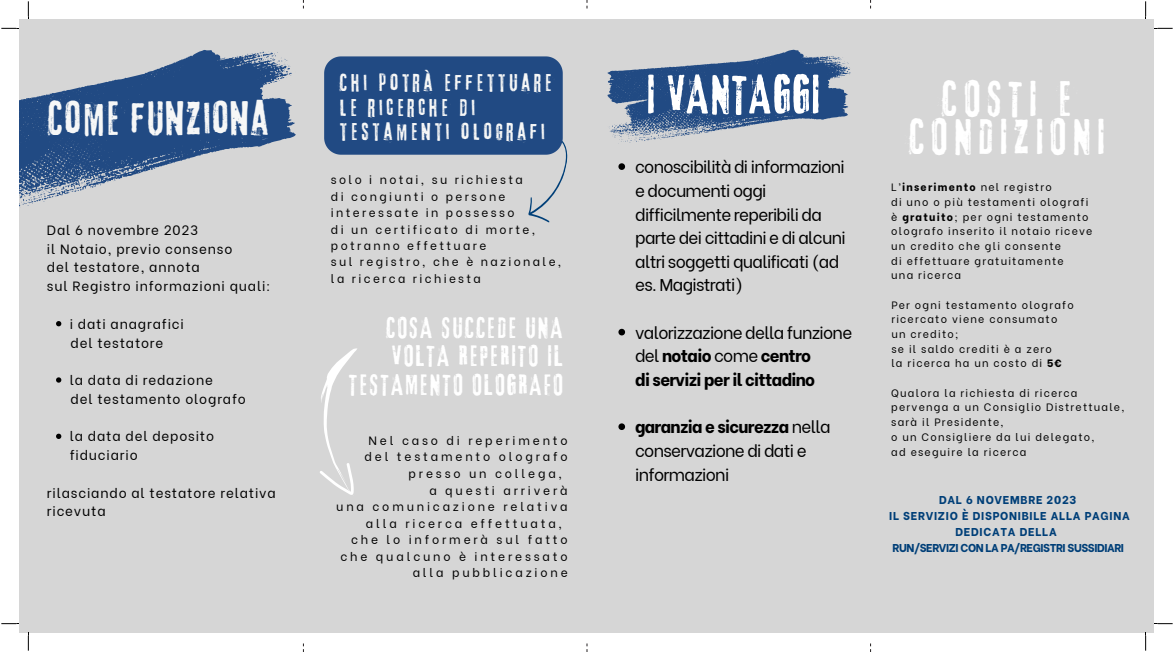
<style>
.page{position:relative;width:1174px;height:652px;background:#fff}
.page>*{position:absolute;margin:0;border:0;box-sizing:border-box;transform-origin:0 0}
.t1{font:50.5px "Lava Pro Grunge";letter-spacing:.045em;color:#fff}
.t2{font:45.9px/38.3px "Lava Pro Grunge";letter-spacing:.16em;color:#fff;text-align:center}
.t3{font:44.4px "Lava Pro Grunge";letter-spacing:.055em;color:#f6f7f7}
.t4{font:27.1px/28.4px "Lava Pro Grunge";letter-spacing:.09em;color:#fff;text-align:right}
.t5{font:22.3px/24.5px "Lava Pro Grunge";letter-spacing:.18em;color:#f6f7f7}
.t6{font:17px/23.6px "Be Vietnam";letter-spacing:-.04em;color:#000}
.t7{font:800 17px/23.6px "Be Vietnam";letter-spacing:-.04em;color:#000}
.t8{font:13.4px/18.8px "Be Vietnam";letter-spacing:.065em;color:#000}
.t9{font:12.1px "Be Vietnam";letter-spacing:.235em;color:#000}
.t10{font:11.9px/16.4px "Be Vietnam";letter-spacing:.2em;color:#000}
.t11{font:800 11.4px/15.7px "Be Vietnam";letter-spacing:.065em;color:#003f78;text-align:center}
.t12{font:10.7px/14.7px "Be Vietnam";letter-spacing:.115em;color:#000}
.s1{font-weight:400}
.s2{font-weight:800}
</style>
<div class="page">
<div style="left:19px;top:19px;width:289px;height:613px;background:#d6d6d6"></div>
<div style="left:303px;top:19px;width:283px;height:613px;background:#d6d6d6"></div>
<div style="left:586px;top:19px;width:284px;height:613px;background:#d6d6d6"></div>
<div style="left:870px;top:19px;width:284px;height:613px;background:#d6d6d6"></div>
<svg style="left:19px;top:50px;width:277px;height:157px;fill:#214a83"></svg>
<svg style="left:56px;top:321px;width:5px;height:5px"></svg>
<svg style="left:56px;top:377px;width:5px;height:6px"></svg>
<svg style="left:56px;top:434px;width:5px;height:5px"></svg>
<svg style="left:324px;top:56px;width:243px;height:167px"></svg>
<svg style="left:320px;top:348px;width:37px;height:147px"></svg>
<svg style="left:607px;top:50px;width:244px;height:94px"></svg>
<svg style="left:618px;top:163px;width:7px;height:7px"></svg>
<svg style="left:618px;top:329px;width:7px;height:6px"></svg>
<svg style="left:618px;top:423px;width:7px;height:7px"></svg>
<svg style="left:1px;top:28px;width:18px;height:1px"></svg>
<svg style="left:1154px;top:28px;width:18px;height:1px"></svg>
<svg style="left:1px;top:623px;width:18px;height:1px"></svg>
<svg style="left:1154px;top:623px;width:18px;height:1px"></svg>
<svg style="left:28px;top:1px;width:1px;height:18px"></svg>
<svg style="left:28px;top:632px;width:1px;height:19px"></svg>
<svg style="left:1145px;top:1px;width:1px;height:18px"></svg>
<svg style="left:1145px;top:632px;width:1px;height:19px"></svg>
<h3 class="t3" style="left:48px;top:93px;width:222px">COME FUNZIONA</h3>
<p class="t8" style="left:47px;top:219px;width:225px">Dal 6 novembre 2023<br>il Notaio, previo consenso<br>del testatore, annota<br>sul Registro informazioni quali:</p>
<p class="t8" style="left:70px;top:313px;width:116px">i dati anagrafici del testatore</p>
<p class="t8" style="left:70px;top:369px;width:178px">la data di redazione<br>del testamento olografo</p>
<p class="t8" style="left:70px;top:426px;width:146px">la data del deposito fiduciario</p>
<p class="t8" style="left:47px;top:482px;width:230px">rilasciando al testatore relativa ricevuta</p>
<h3 class="t5" style="left:340px;top:71px;width:213px">CHI POTRÀ EFFETTUARE<br>LE RICERCHE DI<br>TESTAMENTI OLOGRAFI</h3>
<p class="t10" style="left:331px;top:171px;width:232px">solo i notai, su richiesta<br>di congiunti o persone interessate in possesso<br>di un certificato di morte, potranno effettuare<br>sul registro, che è nazionale, la ricerca richiesta</p>
<h3 class="t4" style="left:349px;top:314px;width:215px">COSA SUCCEDE UNA<br>VOLTA REPERITO IL<br>TESTAMENTO OLOGRAFO</h3>
<p class="t9" style="left:368px;top:430px;width:201px">Nel caso di reperimento</p>
<p class="t9" style="left:364px;top:447px;width:205px">del testamento olografo</p>
<p class="t9" style="left:408px;top:463px;width:155px">presso un collega,</p>
<p class="t9" style="left:429px;top:480px;width:140px">a questi arriverà</p>
<p class="t9" style="left:336px;top:497px;width:233px">una comunicazione relativa</p>
<p class="t9" style="left:366px;top:513px;width:198px">alla ricerca effettuata,</p>
<p class="t9" style="left:351px;top:530px;width:218px">che lo informerà sul fatto</p>
<p class="t9" style="left:340px;top:546px;width:229px">che qualcuno è interessato</p>
<p class="t9" style="left:413px;top:563px;width:156px">alla pubblicazione</p>
<h1 class="t1" style="left:647px;top:66px;width:173px">I VANTAGGI</h1>
<h3 class="t6" style="left:635px;top:154px;width:212px">conoscibilità di informazioni e documenti oggi difficilmente reperibili da parte dei cittadini e di alcuni altri soggetti qualificati (ad es. Magistrati)</h3>
<h3 class="t7" style="left:635px;top:319px;width:219px"><span class="s1">valorizzazione della funzione del</span> notaio <span class="s1">come</span> centro<br>di servizi per il cittadino</h3>
<h3 class="t6" style="left:635px;top:414px;width:197px"><span class="s2">garanzia e sicurezza</span> nella conservazione di dati e informazioni</h3>
<h2 class="t2" style="left:909px;top:81px;width:196px">COSTI E<br>CONDIZIONI</h2>
<p class="t12" style="left:891px;top:179px;width:203px">L’<span class="s2">inserimento</span> nel registro<br>di uno o più testamenti olografi è <span class="s2">gratuito</span>; per ogni testamento olografo inserito il notaio riceve un credito che gli consente<br>di effettuare gratuitamente<br>una ricerca</p>
<p class="t12" style="left:891px;top:296px;width:184px">Per ogni testamento olografo ricercato viene consumato un credito;<br>se il saldo crediti è a zero<br>la ricerca ha un costo di <span class="s2">5€</span></p>
<p class="t12" style="left:891px;top:384px;width:235px">Qualora la richiesta di ricerca pervenga a un Consiglio Distrettuale, sarà il Presidente,<br>o un Consigliere da lui delegato,<br>ad eseguire la ricerca</p>
<p class="t11" style="left:889px;top:491px;width:242px">DAL 6 NOVEMBRE 2023<br>IL SERVIZIO È DISPONIBILE ALLA PAGINA<br>DEDICATA DELLA<br>RUN/SERVIZI CON LA PA/REGISTRI SUSSIDIARI</p>
</div>
